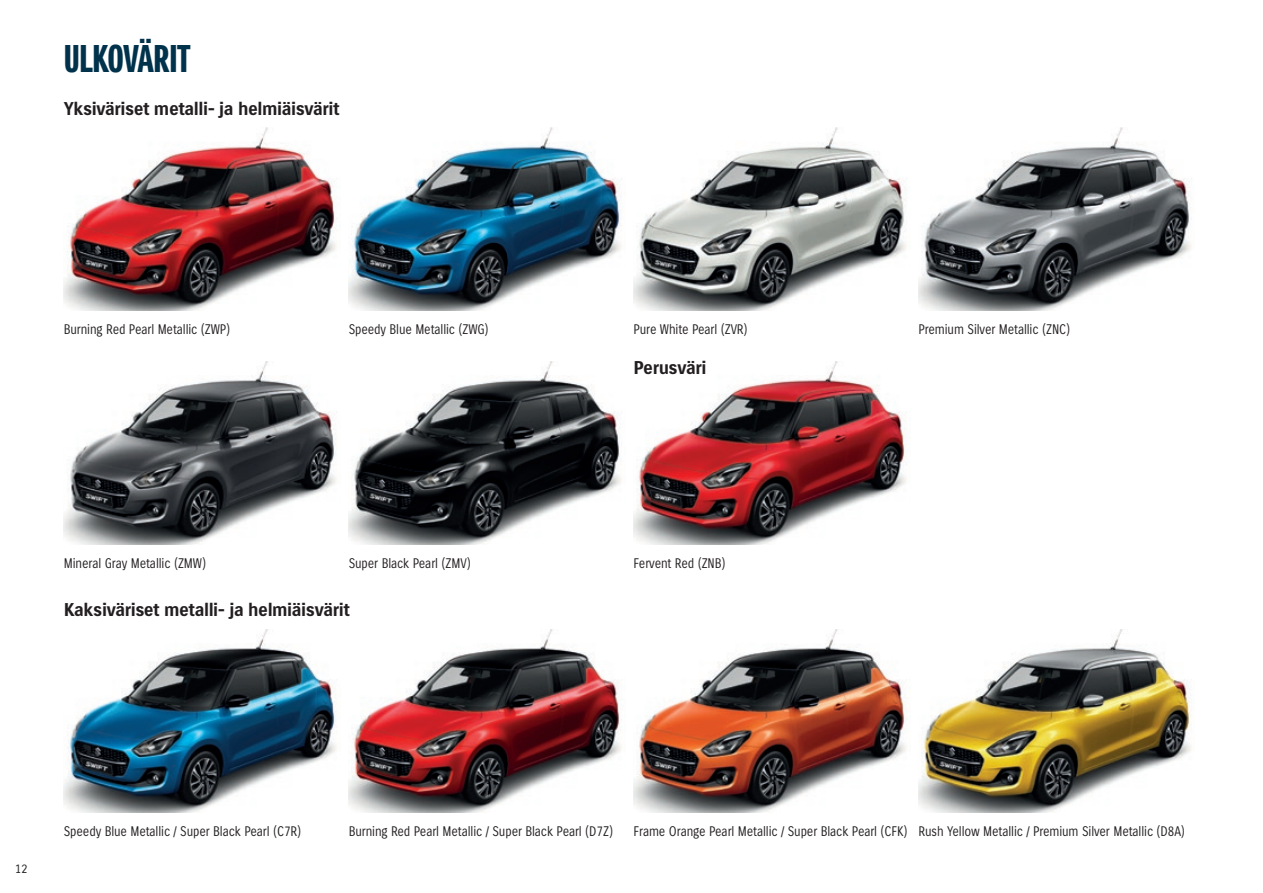
<style>
.page{position:relative;width:1263px;height:893px;background:#fff}
.page>*{position:absolute;margin:0;border:0;box-sizing:border-box;transform-origin:0 0}
.t1{font:37.5px "Suzuki Headline";letter-spacing:-.01em;color:#00324c;scale:.9 1}
.t2{font:700 18px "Suzuki";letter-spacing:-.025em;color:#231f20}
.t3{font:13.5px "Suzuki";letter-spacing:-.01em;color:#231f20;scale:.9 1}
.t4{font:12px "Suzuki";color:#231f20}
</style>
<div class="page">
<img style="left:64px;top:128px;width:272px;height:182px">
<img style="left:64px;top:629px;width:272px;height:183px">
<img style="left:349px;top:629px;width:272px;height:183px">
<img style="left:634px;top:629px;width:272px;height:183px">
<img style="left:918px;top:629px;width:274px;height:183px">
<img style="left:349px;top:128px;width:273px;height:182px">
<img style="left:634px;top:128px;width:273px;height:182px">
<img style="left:918px;top:128px;width:274px;height:182px">
<img style="left:64px;top:361px;width:273px;height:183px">
<img style="left:349px;top:361px;width:273px;height:183px">
<img style="left:634px;top:361px;width:273px;height:183px">
<h1 class="t1" style="left:64px;top:38px;width:143px">ULKOVÄRIT</h1>
<h2 class="t2" style="left:64px;top:99px;width:278px">Yksiväriset metalli- ja helmiäisvärit</h2>
<p class="t3" style="left:64px;top:321px;width:187px">Burning Red Pearl Metallic (ZWP)</p>
<p class="t3" style="left:349px;top:321px;width:157px">Speedy Blue Metallic (ZWG)</p>
<p class="t3" style="left:64px;top:555px;width:160px">Mineral Gray Metallic (ZMW)</p>
<p class="t3" style="left:349px;top:555px;width:137px">Super Black Pearl (ZMV)</p>
<h2 class="t2" style="left:64px;top:601px;width:288px">Kaksiväriset metalli- ja helmiäisvärit</h2>
<p class="t3" style="left:634px;top:321px;width:128px">Pure White Pearl (ZVR)</p>
<p class="t3" style="left:918px;top:321px;width:170px">Premium Silver Metallic (ZNC)</p>
<h2 class="t2" style="left:634px;top:359px;width:74px">Perusväri</h2>
<p class="t3" style="left:634px;top:555px;width:104px">Fervent Red (ZNB)</p>
<p class="t4" style="left:15px;top:862px;width:14px">12</p>
<p class="t3" style="left:64px;top:823px;width:265px">Speedy Blue Metallic / Super Black Pearl (C7R)</p>
<p class="t3" style="left:349px;top:823px;width:295px">Burning Red Pearl Metallic / Super Black Pearl (D7Z)</p>
<p class="t3" style="left:634px;top:823px;width:614px">Frame Orange Pearl Metallic / Super Black Pearl (CFK) Rush Yellow Metallic / Premium Silver Metallic (D8A)</p>
</div>
